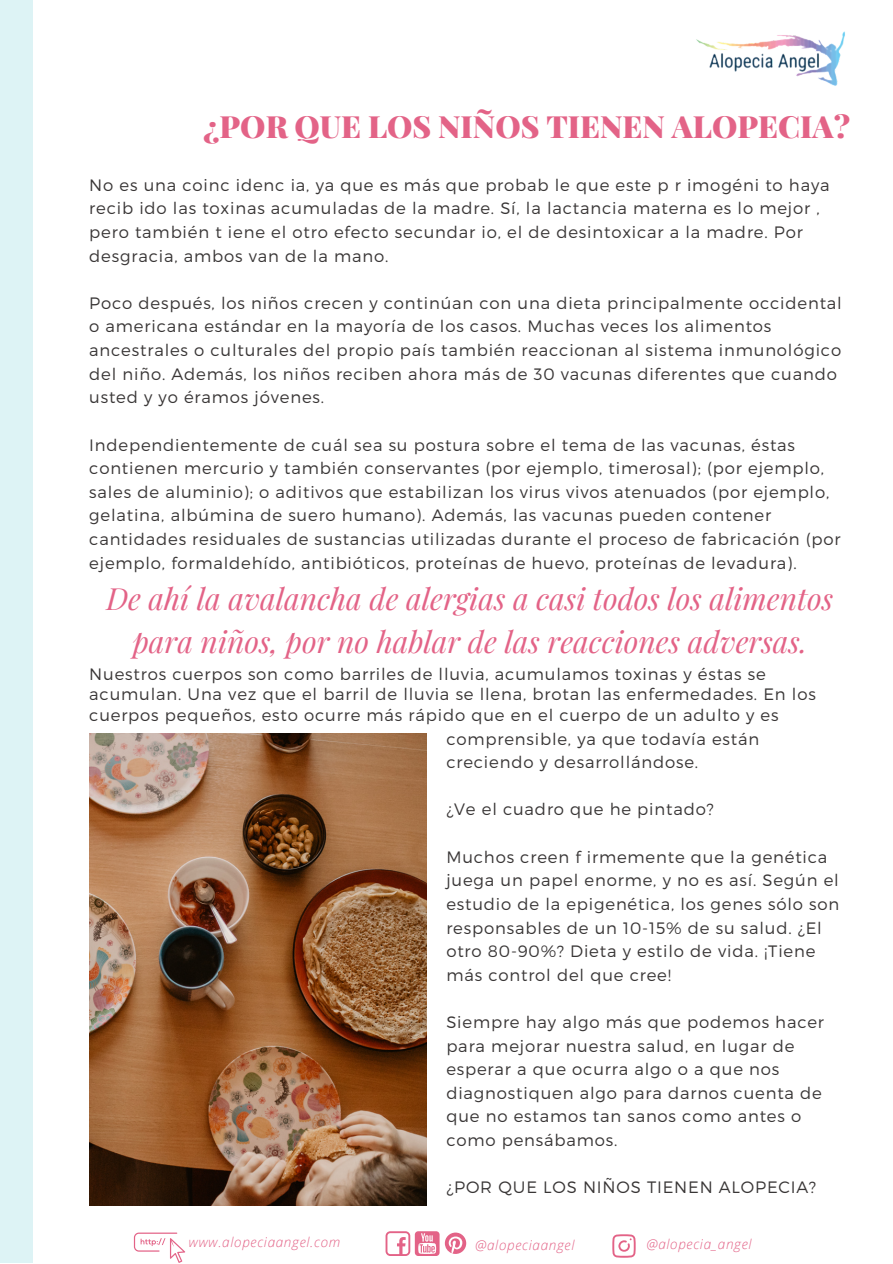
<style>
.page{position:relative;width:893px;height:1264px;background:#fff}
.page>*{position:absolute;margin:0;border:0;box-sizing:border-box;transform-origin:0 0}
.t1{font:900 30.6px "Playfair Display";color:#e36387}
.t2{font:italic 30px/42.8px "Playfair Display";color:#e36387;text-align:center}
.t3{font:300 16.5px/23.5px "Montserrat";letter-spacing:.05em;color:#393636}
.t4{font:italic 300 13.5px "Open Sans";letter-spacing:.05em;color:#e36387}
</style>
<div class="page">
<div style="left:0;top:0;width:33px;height:1262px;background:#ddf3f5"></div>
<img style="left:89px;top:733px;width:337px;height:472px">
<img style="left:696px;top:31px;width:149px;height:55px">
<svg style="left:612px;top:1234px;width:23px;height:23px"></svg>
<svg style="left:385px;top:1231px;width:25px;height:24px"></svg>
<svg style="left:415px;top:1231px;width:24px;height:24px"></svg>
<svg style="left:418px;top:1233px;width:18px;height:20px"></svg>
<svg style="left:445px;top:1232px;width:21px;height:21px"></svg>
<svg style="left:134px;top:1232px;width:51px;height:30px"></svg>
<h1 class="t1" style="left:203px;top:105px;width:648px">¿POR QUE LOS NIÑOS TIENEN ALOPECIA?</h1>
<p class="t3" style="left:89px;top:172px;width:741px">No es una coinc idenc ia, ya que es más que probab le que este p r imogéni to haya recib ido las toxinas acumuladas de la madre. Sí, la lactancia materna es lo mejor , pero también t iene el otro efecto secundar io, el de desintoxicar a la madre. Por desgracia, ambos van de la mano.</p>
<p class="t3" style="left:89px;top:290px;width:754px">Poco después, los niños crecen y continúan con una dieta principalmente occidental o americana estándar en la mayoría de los casos. Muchas veces los alimentos ancestrales o culturales del propio país también reaccionan al sistema inmunológico del niño. Además, los niños reciben ahora más de 30 vacunas diferentes que cuando usted y yo éramos jóvenes.</p>
<p class="t3" style="left:89px;top:432px;width:753px">Independientemente de cuál sea su postura sobre el tema de las vacunas, éstas contienen mercurio y también conservantes (por ejemplo, timerosal); (por ejemplo, sales de aluminio); o aditivos que estabilizan los virus vivos atenuados (por ejemplo, gelatina, albúmina de suero humano). Además, las vacunas pueden contener cantidades residuales de sustancias utilizadas durante el proceso de fabricación (por ejemplo, formaldehído, antibióticos, proteínas de huevo, proteínas de levadura).</p>
<h2 class="t2" style="left:106px;top:576px;width:728px">De ahí la avalancha de alergias a casi todos los alimentos para niños, por no hablar de las reacciones adversas.</h2>
<p class="t3" style="left:89px;top:663px;width:728px;line-height:20.2px">Nuestros cuerpos son como barriles de lluvia, acumulamos toxinas y éstas se acumulan. Una vez que el barril de lluvia se llena, brotan las enfermedades. En los cuerpos pequeños, esto ocurre más rápido que en el cuerpo de un adulto y es</p>
<p class="t3" style="left:446px;top:726px;width:314px">comprensible, ya que todavía están creciendo y desarrollándose.</p>
<p class="t3" style="left:446px;top:797px;width:269px">¿Ve el cuadro que he pintado?</p>
<p class="t3" style="left:446px;top:844px;width:394px">Muchos creen f irmemente que la genética juega un papel enorme, y no es así. Según el estudio de la epigenética, los genes sólo son responsables de un 10-15% de su salud. ¿El otro 80-90%? Dieta y estilo de vida. ¡Tiene más control del que cree!</p>
<p class="t3" style="left:446px;top:1009px;width:379px">Siempre hay algo más que podemos hacer para mejorar nuestra salud, en lugar de esperar a que ocurra algo o a que nos diagnostiquen algo para darnos cuenta de que no estamos tan sanos como antes o como pensábamos.</p>
<p class="t3" style="left:446px;top:1174px;width:371px">¿POR QUE LOS NIÑOS TIENEN ALOPECIA?</p>
<p class="t4" style="left:189px;top:1232px;width:153px">www.alopeciaangel.com</p>
<p class="t4" style="left:475px;top:1235px;width:101px">@alopeciaangel</p>
<p class="t4" style="left:646px;top:1234px;width:107px">@alopecia_angel</p>
</div>
